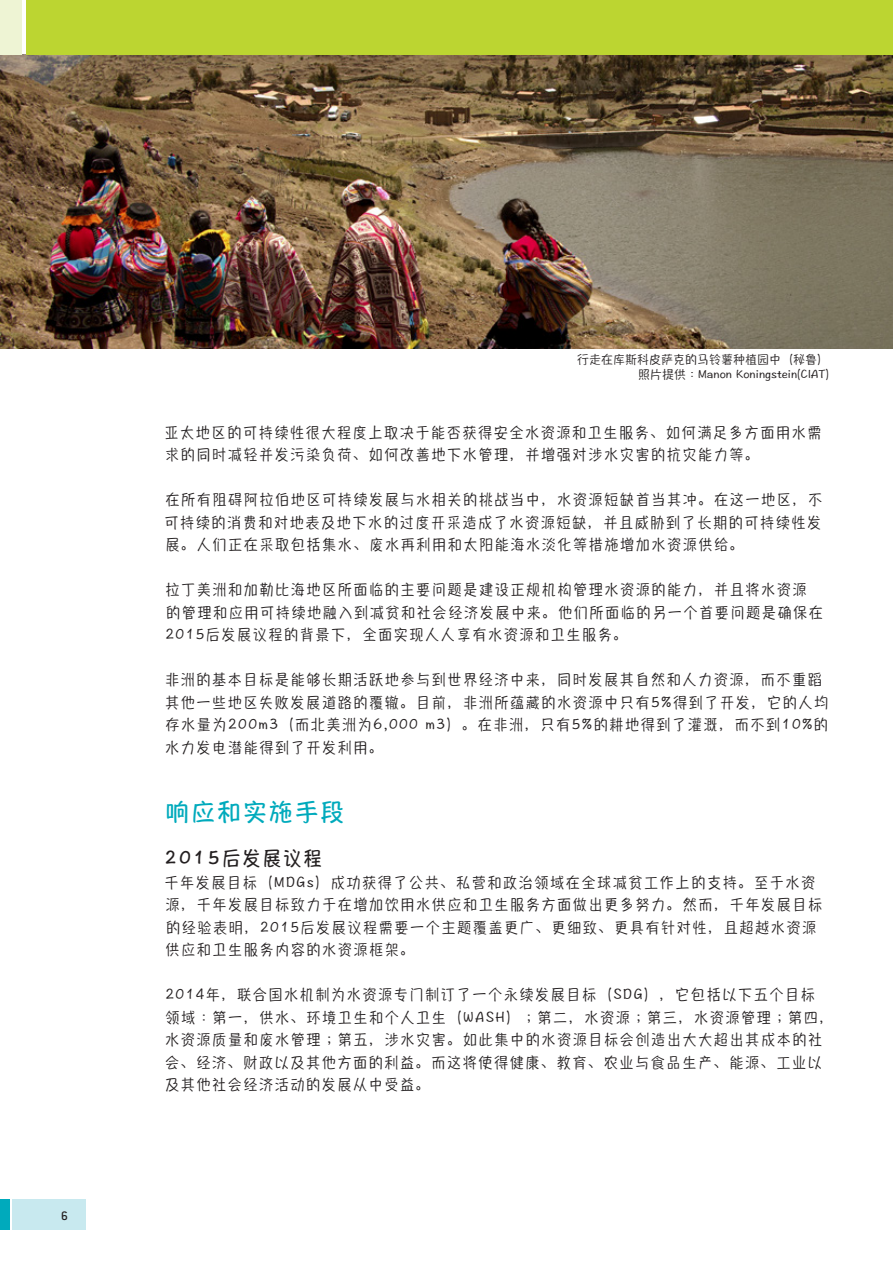
<style>
.page{position:relative;width:893px;height:1263px;background:#fff}
.page>*{position:absolute;margin:0;border:0;box-sizing:border-box;transform-origin:0 0}
.Head_1_chinese{font:24px "Hannotate SC W7";letter-spacing:.075em;color:#00aabc}
.Head_2_chinese{font:19.5px "Hannotate SC W7";letter-spacing:.1em;color:#231f20;scale:.95 1}
.Body_chinese{font:15px/22.5px "Hannotate SC W5";letter-spacing:.1em;color:#231f20;scale:.95 1}
.t1{font:500 13.5px "Conduit ITC";color:#231f20}
.caption{font:12px "Hannotate SC W5";color:#231f20}
</style>
<div class="page">
<div style="left:0;top:1199px;width:10px;height:31px;background:#00aabc"></div>
<div style="left:12px;top:1199px;width:73px;height:31px;background:#c8e9ef"></div>
<img style="left:0;top:54px;width:893px;height:294px">
<div style="left:0;top:0;width:22px;height:54px;background:#eef4d4"></div>
<div style="left:27px;top:0;width:866px;height:54px;background:#bcd531"></div>
<p class="t1" style="left:61px;top:1209px;width:8px">6</p>
<p class="caption" style="left:577px;top:351px;width:253px">行走在库斯科皮萨克的马铃薯种植园中（秘鲁）</p>
<p class="caption" style="left:638px;top:366px;width:193px">照片提供：Manon Koningstein(CIAT)</p>
<p class="Body_chinese" style="left:165px;top:420px;width:693px">亚太地区的可持续性很大程度上取决于能否获得安全水资源和卫生服务、如何满足多方面用水需求的同时减轻并发污染负荷、如何改善地下水管理，并增强对涉水灾害的抗灾能力等。</p>
<p class="Body_chinese" style="left:165px;top:488px;width:694px;text-align:justify">在所有阻碍阿拉伯地区可持续发展与水相关的挑战当中，水资源短缺首当其冲。在这一地区，不可持续的消费和对地表及地下水的过度开采造成了水资源短缺，并且威胁到了长期的可持续性发展。人们正在采取包括集水、废水再利用和太阳能海水淡化等措施增加水资源供给。</p>
<p class="Body_chinese" style="left:165px;top:578px;width:694px">拉丁美洲和加勒比海地区所面临的主要问题是建设正规机构管理水资源的能力，并且将水资源的管理和应用可持续地融入到减贫和社会经济发展中来。他们所面临的另一个首要问题是确保在<br>2015后发展议程的背景下，全面实现人人享有水资源和卫生服务。</p>
<p class="Body_chinese" style="left:165px;top:668px;width:700px">非洲的基本目标是能够长期活跃地参与到世界经济中来，同时发展其自然和人力资源，而不重蹈其他一些地区失败发展道路的覆辙。目前，非洲所蕴藏的水资源中只有5%得到了开发，它的人均存水量为200m3（而北美洲为6,000 m3）。在非洲，只有5%的耕地得到了灌溉，而不到10%的水力发电潜能得到了开发利用。</p>
<p class="Head_1_chinese" style="left:165px;top:796px;width:180px">响应和实施手段</p>
<p class="Head_2_chinese" style="left:164px;top:845px;width:168px">2015后发展议程</p>
<p class="Body_chinese" style="left:164px;top:870px;width:694px">千年发展目标（MDGs）成功获得了公共、私营和政治领域在全球减贫工作上的支持。至于水资源，千年发展目标致力于在增加饮用水供应和卫生服务方面做出更多努力。然而，千年发展目标的经验表明，2015后发展议程需要一个主题覆盖更广、更细致、更具有针对性，且超越水资源供应和卫生服务内容的水资源框架。</p>
<p class="Body_chinese" style="left:165px;top:983px;width:706px">2014年，联合国水机制为水资源专门制订了一个永续发展目标（SDG），它包括以下五个目标<br>领域：第一，供水、环境卫生和个人卫生（WASH）；第二，水资源；第三，水资源管理；第四，水资源质量和废水管理；第五，涉水灾害。如此集中的水资源目标会创造出大大超出其成本的社会、经济、财政以及其他方面的利益。而这将使得健康、教育、农业与食品生产、能源、工业以及其他社会经济活动的发展从中受益。</p>
</div>
